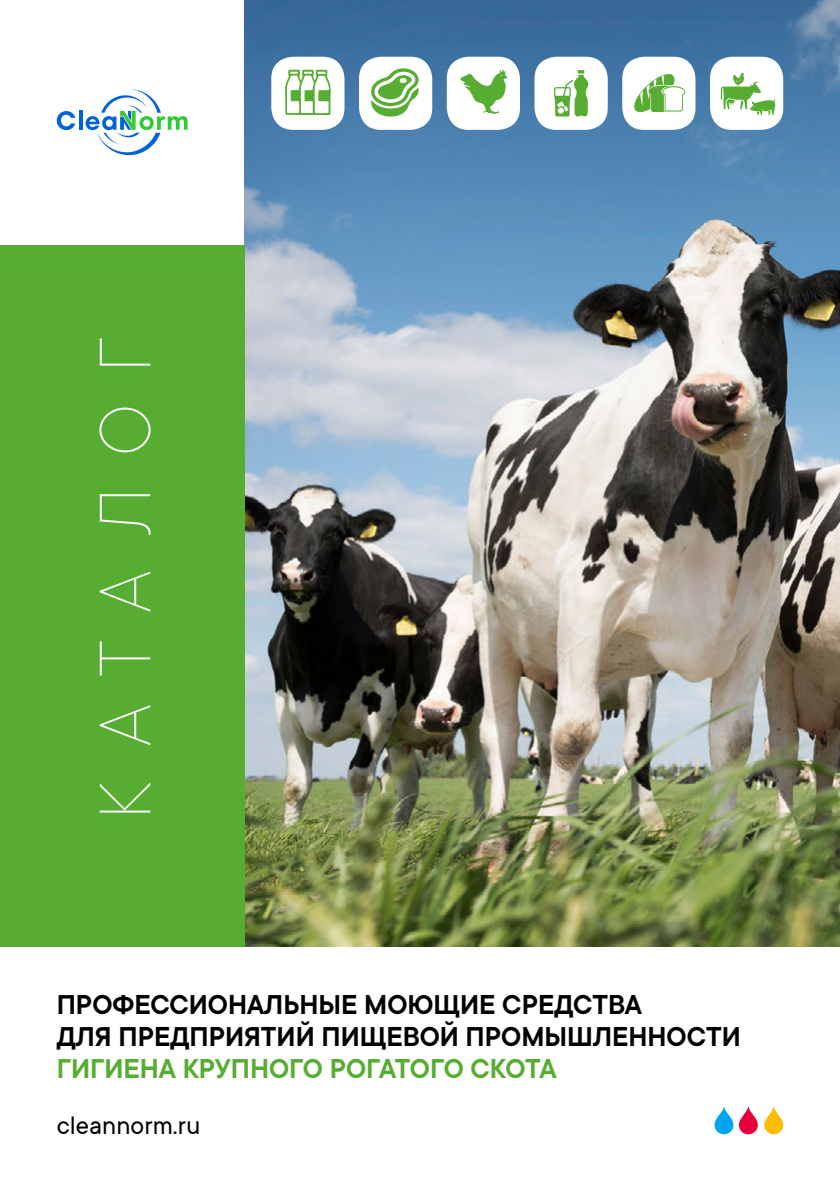
<style>
.page{position:relative;width:840px;height:1191px;background:#fff}
.page>*{position:absolute;margin:0;border:0;box-sizing:border-box;transform-origin:0 0}
.t1{font:100 80px "TT Commons";letter-spacing:.375em;color:#fff}
.t2{font:600 30px/32px "TT Commons";color:#000}
.t3{font:600 30px "TT Commons";color:#56ad31}
.t4{font:28px "TT Commons";color:#000}
</style>
<div class="page">
<img style="left:244px;top:0;width:595px;height:946px">
<div style="left:0;top:245px;width:244px;height:701px;background:#56ad31"></div>
<svg style="left:57px;top:111px;width:18px;height:19px"></svg>
<hr style="left:79px;top:110px;width:3px;height:20px;background:#0163db">
<svg style="left:86px;top:89px;width:101px;height:66px"></svg>
<svg style="left:764px;top:1106px;width:19px;height:28px"></svg>
<svg style="left:714px;top:1106px;width:43px;height:28px"></svg>
<div style="left:271px;top:57px;width:73px;height:73px;background:#fff;border-radius:22px"></div>
<div style="left:359px;top:57px;width:73px;height:73px;background:#fff;border-radius:22px"></div>
<div style="left:446px;top:57px;width:73px;height:73px;background:#fff;border-radius:22px"></div>
<div style="left:534px;top:57px;width:73px;height:73px;background:#fff;border-radius:22px"></div>
<div style="left:622px;top:57px;width:73px;height:73px;background:#fff;border-radius:22px"></div>
<div style="left:709px;top:57px;width:73px;height:73px;background:#fff;border-radius:22px"></div>
<svg style="left:285px;top:69px;width:45px;height:46px"></svg>
<svg style="left:460px;top:69px;width:47px;height:45px"></svg>
<svg style="left:554px;top:70px;width:34px;height:47px"></svg>
<svg style="left:634px;top:74px;width:51px;height:38px"></svg>
<svg style="left:720px;top:73px;width:55px;height:42px"></svg>
<svg style="left:371px;top:68px;width:48px;height:49px"></svg>
<h1 class="t1" style="left:82px;top:819px;width:483px;rotate:-90deg">КАТАЛОГ</h1>
<p class="t2" style="left:57px;top:988px;width:685px">ПРОФЕССИОНАЛЬНЫЕ МОЮЩИЕ СРЕДСТВА<br>ДЛЯ ПРЕДПРИЯТИЙ ПИЩЕВОЙ ПРОМЫШЛЕННОСТИ</p>
<p class="t3" style="left:57px;top:1051px;width:501px">ГИГИЕНА КРУПНОГО РОГАТОГО СКОТА</p>
<p class="t4" style="left:57px;top:1110px;width:145px">cleannorm.ru</p>
</div>
